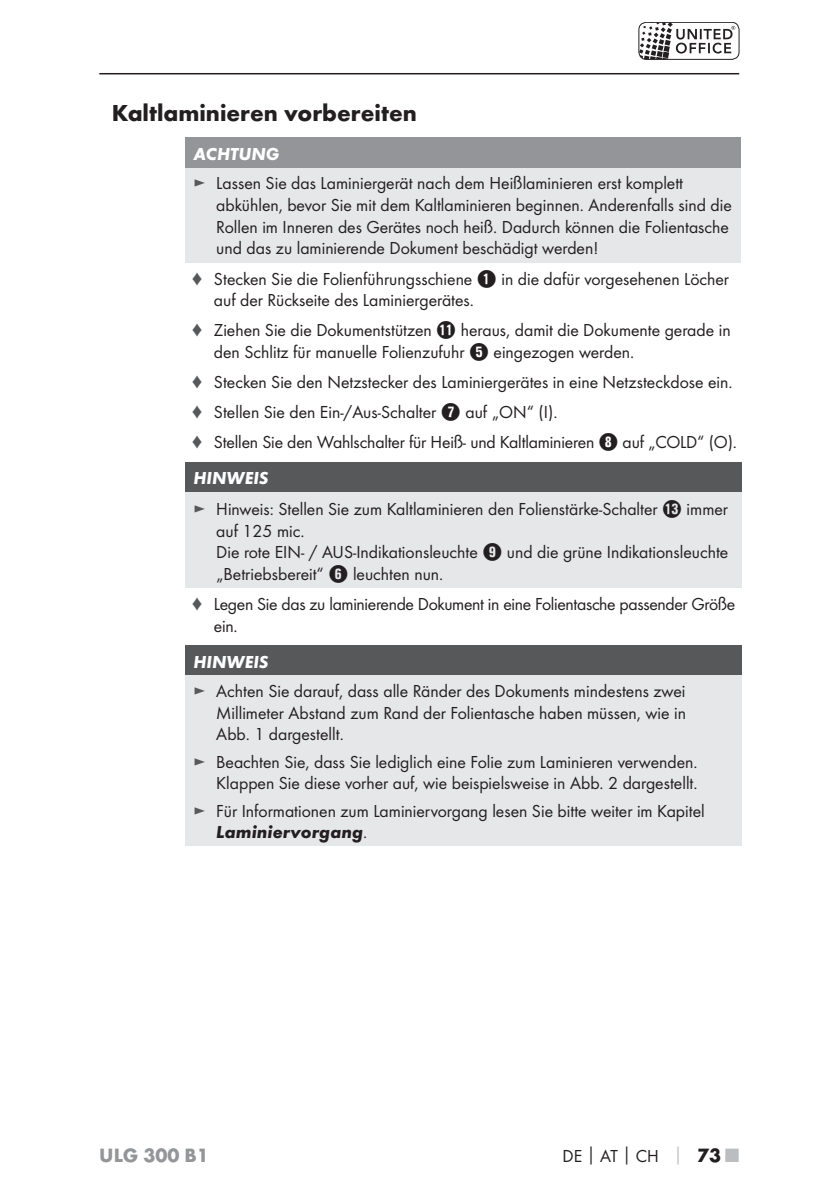
<style>
.page{position:relative;width:840px;height:1191px;background:#fff}
.page>*{position:absolute;margin:0;border:0;box-sizing:border-box;transform-origin:0 0}
.t1{font:700 24px "Futura";color:#231f20}
.t2{font:700 20px "Futura";color:#939598}
.t3{font:18px/21.6px "Futura Boo";color:#231f20}
.t4{font:18px/21.6px "Futura Boo";letter-spacing:-.02em;color:#231f20}
.t5{font:italic 700 18px "Futura";color:#fff}
.t6{font:italic 700 18px "Futura";color:#231f20}
.s1{color:#57585a}
.s2{font-family:"Hako PI Nummern";font-size:20px}
.s3{font-family:"Futura Boo";font-weight:400;font-style:normal}
.s4{font-family:"Futura";font-weight:700}
.s5{font-family:"Futura";font-weight:700;color:#bcbdc0}
.s6{font-family:"Futura";font-weight:700;font-size:20px}
.s7{font-family:"Futura";font-weight:700;font-size:20px;color:#bcbdc0}
</style>
<div class="page">
<svg style="left:640px;top:22px;width:94px;height:36px"></svg>
<div style="left:638px;top:22px;width:100px;height:38px;border:1px solid #231f20;border-radius:7px"></div>
<hr style="left:99px;top:73px;width:639px;height:1px;background:#231f20">
<div style="left:185px;top:138px;width:555px;height:30px;background:#939598"></div>
<div style="left:185px;top:168px;width:555px;height:94px;background:#e6e7e9"></div>
<div style="left:185px;top:462px;width:557px;height:30px;background:#57585a"></div>
<div style="left:185px;top:492px;width:557px;height:96px;background:#e6e7e9"></div>
<div style="left:185px;top:645px;width:557px;height:30px;background:#57585a"></div>
<div style="left:185px;top:675px;width:557px;height:171px;background:#e6e7e9"></div>
<h1 class="t1" style="left:112px;top:104px;width:306px">Kaltlaminieren vorbereiten</h1>
<p class="t5" style="left:193px;top:147px;width:87px">ACHTUNG</p>
<p class="t3" style="left:216px;top:173px;width:517px;text-indent:-23px"><span class="s1">►</span> Lassen Sie das Laminiergerät nach dem Heißlaminieren erst komplett abkühlen, bevor Sie mit dem Kaltlaminieren beginnen. Anderenfalls sind die Rollen im Inneren des Gerätes noch heiß. Dadurch können die Folientasche und das zu laminierende Dokument beschädigt werden!</p>
<p class="t3" style="left:214px;top:269px;width:516px;text-indent:-23px"><span class="s1">♦</span> Stecken Sie die Folienführungsschiene <span class="s2">1</span> in die dafür vorgesehenen Löcher auf der Rückseite des Laminiergerätes.</p>
<p class="t3" style="left:214px;top:320px;width:518px;text-indent:-23px"><span class="s1">♦</span> Ziehen Sie die Dokumentstützen <span class="s2">q</span> heraus, damit die Dokumente gerade in den Schlitz für manuelle Folienzufuhr <span class="s2">5</span> eingezogen werden.</p>
<p class="t3" style="left:191px;top:368px;width:547px;line-height:30.2px"><span class="s1">♦</span> Stecken Sie den Netzstecker des Laminiergerätes in eine Netzsteckdose ein. <span class="s1">♦</span> Stellen Sie den Ein-/Aus-Schalter <span class="s2">7</span> auf „ON“ (I).<br><span class="s1">♦</span> Stellen Sie den Wahlschalter für Heiß- und Kaltlaminieren <span class="s2">8</span> auf „COLD“ (O).</p>
<p class="t5" style="left:193px;top:471px;width:76px">HINWEIS</p>
<p class="t3" style="left:216px;top:499px;width:513px;text-indent:-23px"><span class="s1">►</span> Hinweis: Stellen Sie zum Kaltlaminieren den Folienstärke-Schalter <span class="s2">e</span> immer auf 125 mic.<br>Die rote EIN- / AUS-Indikationsleuchte <span class="s2">9</span> und die grüne Indikationsleuchte „Betriebsbereit“ <span class="s2">6</span> leuchten nun.</p>
<p class="t4" style="left:214px;top:594px;width:522px;text-indent:-23px"><span class="s1">♦</span> Legen Sie das zu laminierende Dokument in eine Folientasche passender Größe ein.</p>
<p class="t5" style="left:193px;top:654px;width:76px">HINWEIS</p>
<p class="t3" style="left:216px;top:681px;width:471px;text-align:justify;text-indent:-23px"><span class="s1">►</span> Achten Sie darauf, dass alle Ränder des Dokuments mindestens zwei Millimeter Abstand zum Rand der Folientasche haben müssen, wie in Abb. 1 dargestellt.</p>
<p class="t3" style="left:193px;top:752px;width:505px;text-align:right"><span class="s1">►</span> Beachten Sie, dass Sie lediglich eine Folie zum Laminieren verwenden.<br>Klappen Sie diese vorher auf, wie beispielsweise in Abb. 2 dargestellt.</p>
<p class="t3" style="left:193px;top:800px;width:512px"><span class="s1">►</span> Für Informationen zum Laminiervorgang lesen Sie bitte weiter im Kapitel</p>
<p class="t6" style="left:216px;top:825px;width:152px">Laminiervorgang<span class="s3">.</span></p>
<p class="t2" style="left:99px;top:1147px;width:111px">ULG 300 B1</p>
<p class="t3" style="left:562px;top:1146px;width:178px">DE<span class="s4">│</span>AT<span class="s4">│</span>CH <span class="s5">│</span> <span class="s6">73</span> <span class="s7">■</span></p>
</div>
